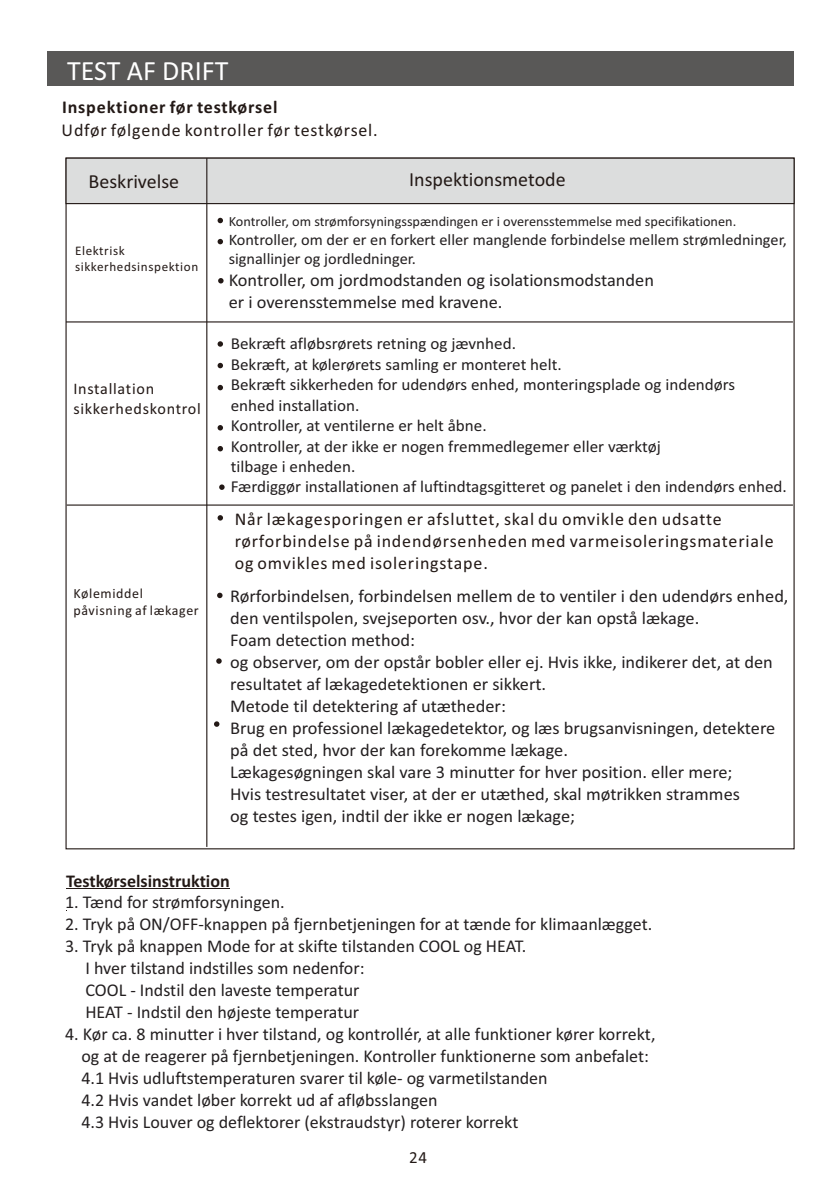
<style>
.page{position:relative;width:840px;height:1191px;background:#fff}
.page>*{position:absolute;margin:0;border:0;box-sizing:border-box;transform-origin:0 0}
.t1{font:28px "Calibri";color:#fff}
.t2{font:20px "Calibri";color:#231916}
.t3{font:18px/22px "Calibri";color:#231f20}
.t4{font:18px/22px "Calibri";letter-spacing:.045em;color:#231916}
.t5{font:700 18px "Calibri";letter-spacing:.045em;color:#231916}
.t6{font:700 18px "Calibri";letter-spacing:.015em;color:#231916}
.t7{font:17px "Calibri";color:#231916}
.t8{font:16.8px/20.4px "Calibri";color:#231f20}
.t9{font:16.2px/19.6px "Calibri";letter-spacing:.045em;color:#231916}
.t10{font:16px/19.6px "Calibri";color:#231f20}
.t11{font:14px "Calibri";color:#231f20}
.t12{font:14px/17px "Calibri";letter-spacing:.045em;color:#231916}
.t13{font:13.2px/16px "Calibri";letter-spacing:.045em;color:#231916}
</style>
<div class="page">
<hr style="left:66px;top:321px;width:726px;height:1px;background:#231916">
<hr style="left:67px;top:504px;width:725px;height:1px;background:#231916">
<div style="left:47px;top:51px;width:746px;height:35px;background:#595857"></div>
<svg style="left:65px;top:157px;width:729px;height:48px"></svg>
<hr style="left:206px;top:158px;width:1px;height:689px;background:#231916">
<svg style="left:217px;top:218px;width:6px;height:5px"></svg>
<svg style="left:217px;top:239px;width:6px;height:5px"></svg>
<svg style="left:218px;top:278px;width:5px;height:5px"></svg>
<svg style="left:217px;top:341px;width:6px;height:6px"></svg>
<svg style="left:217px;top:363px;width:6px;height:5px"></svg>
<svg style="left:217px;top:385px;width:6px;height:5px"></svg>
<svg style="left:217px;top:425px;width:6px;height:5px"></svg>
<svg style="left:217px;top:446px;width:6px;height:5px"></svg>
<svg style="left:219px;top:484px;width:5px;height:6px"></svg>
<svg style="left:217px;top:515px;width:6px;height:5px"></svg>
<svg style="left:214px;top:721px;width:5px;height:6px"></svg>
<svg style="left:217px;top:592px;width:5px;height:6px"></svg>
<svg style="left:216px;top:658px;width:5px;height:6px"></svg>
<hr style="left:66px;top:888px;width:163px;height:1px;background:#231916">
<h1 class="t1" style="left:67px;top:59px;width:163px">TEST AF DRIFT</h1>
<p class="t5" style="left:62px;top:100px;width:217px">Inspektioner før testkørsel</p>
<p class="t4" style="left:62px;top:121px;width:317px">Udfør følgende kontroller før testkørsel.</p>
<p class="t2" style="left:89px;top:173px;width:92px">Beskrivelse</p>
<p class="t2" style="left:409px;top:171px;width:158px">Inspektionsmetode</p>
<p class="t13" style="left:75px;top:243px;width:125px">Elektrisk sikkerhedsinspektion</p>
<p class="t9" style="left:73px;top:380px;width:129px">Installation sikkerhedskontrol</p>
<p class="t12" style="left:73px;top:585px;width:127px">Kølemiddel påvisning af lækager</p>
<p class="t11" style="left:228px;top:215px;width:509px">Kontroller, om strømforsyningsspændingen er i overensstemmelse med specifikationen.</p>
<p class="t10" style="left:228px;top:231px;width:559px">Kontroller, om der er en forkert eller manglende forbindelse mellem strømledninger, signallinjer og jordledninger.</p>
<p class="t3" style="left:228px;top:270px;width:426px">Kontroller, om jordmodstanden og isolationsmodstanden er i overensstemmelse med kravene.</p>
<p class="t8" style="left:231px;top:335px;width:557px">Bekræft afløbsrørets retning og jævnhed.<br>Bekræft, at kølerørets samling er monteret helt.<br>Bekræft sikkerheden for udendørs enhed, monteringsplade og indendørs<br>enhed installation.<br>Kontroller, at ventilerne er helt åbne.<br>Kontroller, at der ikke er nogen fremmedlegemer eller værktøj<br>tilbage i enheden.<br>Færdiggør installationen af luftindtagsgitteret og panelet i den indendørs enhed.</p>
<p class="t4" style="left:234px;top:509px;width:540px">Når lækagesporingen er afsluttet, skal du omvikle den udsatte rørforbindelse på indendørsenheden med varmeisoleringsmateriale og omvikles med isoleringstape.</p>
<p class="t3" style="left:230px;top:586px;width:559px">Rørforbindelsen, forbindelsen mellem de to ventiler i den udendørs enhed, den ventilspolen, svejseporten osv., hvor der kan opstå lækage.<br>Foam detection method:<br>og observer, om der opstår bobler eller ej. Hvis ikke, indikerer det, at den resultatet af lækagedetektionen er sikkert.<br>Metode til detektering af utætheder:<br>Brug en professionel lækagedetektor, og læs brugsanvisningen, detektere på det sted, hvor der kan forekomme lækage.<br>Lækagesøgningen skal vare 3 minutter for hver position. eller mere;<br>Hvis testresultatet viser, at der er utæthed, skal møtrikken strammes<br>og testes igen, indtil der ikke er nogen lækage;</p>
<p class="t6" style="left:66px;top:873px;width:165px">Testkørselsinstruktion</p>
<p class="t3" style="left:65px;top:892px;width:221px">1. Tænd for strømforsyningen.</p>
<p class="t3" style="left:65px;top:914px;width:588px">2. Tryk på ON/OFF-knappen på fjernbetjeningen for at tænde for klimaanlægget.</p>
<p class="t3" style="left:85px;top:936px;width:442px;text-indent:-20px">3. Tryk på knappen Mode for at skifte tilstanden COOL og HEAT.<br>I hver tilstand indstilles som nedenfor:<br>COOL - Indstil den laveste temperatur<br>HEAT - Indstil den højeste temperatur</p>
<p class="t3" style="left:81px;top:1024px;width:575px;text-indent:-16px">4. Kør ca. 8 minutter i hver tilstand, og kontrollér, at alle funktioner kører korrekt, og at de reagerer på fjernbetjeningen. Kontroller funktionerne som anbefalet:<br>4.1 Hvis udluftstemperaturen svarer til køle- og varmetilstanden<br>4.2 Hvis vandet løber korrekt ud af afløbsslangen<br>4.3 Hvis Louver og deflektorer (ekstraudstyr) roterer korrekt</p>
<p class="t7" style="left:409px;top:1150px;width:19px">24</p>
</div>
